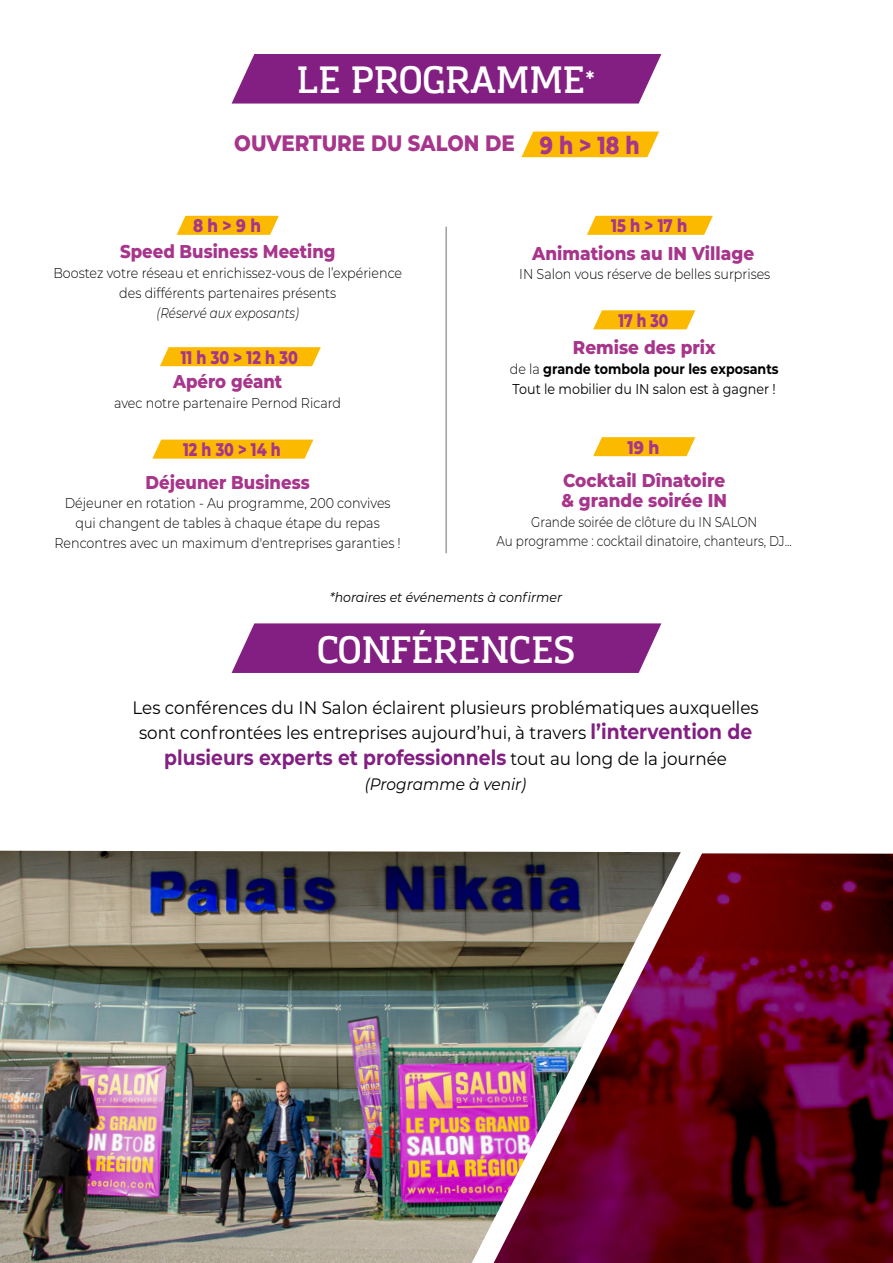
<style>
.page{position:relative;width:893px;height:1263px;background:#fff}
.page>*{position:absolute;margin:0;border:0;box-sizing:border-box;transform-origin:0 0}
.t1{font:600 37.8px "Amazing Grotesk";color:#fff;scale:.95 1}
.t2{font:800 22.35px "Montserrat";color:#a7358b;scale:.89 1}
.t3{font:700 21px "Montserrat";color:#831f82;scale:.89 1}
.t4{font:800 18.6px/19.8px "Montserrat";color:#a7358b;scale:.91 1}
.t5{font:800 18.6px "Montserrat";color:#a7358b;scale:.89 1}
.t6{font:800 18.3px "Montserrat";color:#a7358b;scale:.79 1}
.t7{font:800 18.3px "Montserrat";color:#a7358b;scale:.78 1}
.t8{font:800 18.3px "Montserrat";color:#a7358b;scale:.8 1}
.t9{font:800 18.3px "Montserrat";color:#a7358b;scale:.83 1}
.t10{font:800 18.3px "Montserrat";color:#a7358b;scale:.76 1}
.t11{font:800 18.3px "Montserrat";color:#a7358b;scale:.86 1}
.t12{font:18px/25.5px "Montserrat";color:#000;text-align:center;scale:.93 1}
.t13{font:italic 16.5px "Montserrat";color:#000;scale:.93 1}
.t14{font:300 14.25px/19.8px "Montserrat";color:#000;text-align:center;scale:.89 1}
.t15{font:300 14.25px/19.8px "Montserrat";color:#000;text-align:center;scale:.84 1}
.t16{font:14.25px/19.8px "Montserrat";color:#000;scale:.89 1}
.t17{font:italic 300 14.25px "Montserrat";color:#000;scale:.83 1}
.t18{font:italic 13.5px "Montserrat";color:#000;scale:.93 1}
.s1{font-size:24.6px}
.s2{font-weight:300}
.s3{font-weight:700}
.s4{font-weight:700;font-size:21px;color:#831f82}
.s5{font-weight:400;font-size:18px;color:#000}
</style>
<div class="page">
<svg style="left:232px;top:54px;width:429px;height:50px;background:#8a2c89"></svg>
<svg style="left:232px;top:623px;width:429px;height:50px;background:#8a2c89"></svg>
<svg style="left:728px;top:853px;width:165px;height:410px;background:#510114"></svg>
<img style="left:0;top:850px;width:728px;height:413px">
<svg style="left:177px;top:216px;width:102px;height:19px;background:#fbc017"></svg>
<svg style="left:160px;top:347px;width:161px;height:19px;background:#fbbe10"></svg>
<svg style="left:152px;top:440px;width:161px;height:19px;background:#fbbf12"></svg>
<svg style="left:587px;top:216px;width:126px;height:19px;background:#fbbf13"></svg>
<svg style="left:593px;top:310px;width:102px;height:19px;background:#fbc019"></svg>
<svg style="left:593px;top:437px;width:102px;height:19px;background:#fbc017"></svg>
<hr style="left:446px;top:227px;width:1px;height:326px;background:#706f6f">
<svg style="left:521px;top:132px;width:138px;height:25px;background:#fbc016"></svg>
<h1 class="t1" style="left:297px;top:57px;width:315px">LE PROGRAMME<sup>*</sup></h1>
<h2 class="t2" style="left:234px;top:127px;width:457px">OUVERTURE DU SALON DE <span class="s1">9 h &gt; 18 h</span></h2>
<p class="t9" style="left:193px;top:212px;width:83px">8 h &gt; 9 h</p>
<h3 class="t5" style="left:120px;top:238px;width:244px">Speed Business Meeting</h3>
<p class="t14" style="left:53px;top:263px;width:393px">Boostez votre réseau et enrichissez-vous de l’expérience des différents partenaires présents</p>
<p class="t17" style="left:157px;top:303px;width:173px">(Réservé aux exposants)</p>
<p class="t6" style="left:181px;top:344px;width:150px">11 h 30 &gt; 12 h 30</p>
<h3 class="t5" style="left:173px;top:368px;width:124px">Apéro géant</h3>
<p class="t14" style="left:114px;top:392px;width:257px">avec notre partenaire Pernod Ricard</p>
<p class="t7" style="left:183px;top:436px;width:126px">12 h 30 &gt; 14 h</p>
<h3 class="t5" style="left:146px;top:468px;width:186px">Déjeuner Business</h3>
<p class="t14" style="left:54px;top:493px;width:391px">Déjeuner en rotation - Au programme, 200 convives qui changent de tables à chaque étape du repas<br>Rencontres avec un maximum d'entreprises garanties !</p>
<p class="t8" style="left:611px;top:212px;width:97px">15 h &gt; 17 h</p>
<h3 class="t4" style="left:532px;top:242px;width:245px">Animations au IN Village</h3>
<p class="t14" style="left:519px;top:264px;width:284px">IN Salon vous réserve de belles surprises</p>
<p class="t10" style="left:618px;top:307px;width:67px">17 h 30</p>
<h3 class="t4" style="left:573px;top:336px;width:158px">Remise des prix</h3>
<p class="t16" style="left:510px;top:358px;width:304px"><span class="s2">de la</span> <span class="s3">grande tombola pour les exposants<br></span>Tout le mobilier du IN salon est à gagner !</p>
<p class="t11" style="left:627px;top:434px;width:39px">19 h</p>
<h3 class="t4" style="left:561px;top:470px;width:184px">Cocktail Dînatoire &amp; grande soirée IN</h3>
<p class="t15" style="left:497px;top:511px;width:353px">Grande soirée de clôture du IN SALON<br>Au programme : cocktail dinatoire, chanteurs, DJ...</p>
<p class="t18" style="left:330px;top:588px;width:251px">*horaires et événements à confirmer</p>
<h1 class="t1" style="left:317px;top:626px;width:274px">CONFÉRENCES</h1>
<p class="t12" style="left:133px;top:694px;width:675px">Les conférences du IN Salon éclairent plusieurs problématiques auxquelles sont confrontées les entreprises aujourd’hui, à travers <span class="s4">l’intervention de</span></p>
<h3 class="t3" style="left:164px;top:742px;width:634px">plusieurs experts et professionnels <span class="s5">tout au long de la journée</span></h3>
<p class="t13" style="left:365px;top:773px;width:175px">(Programme à venir)</p>
</div>
